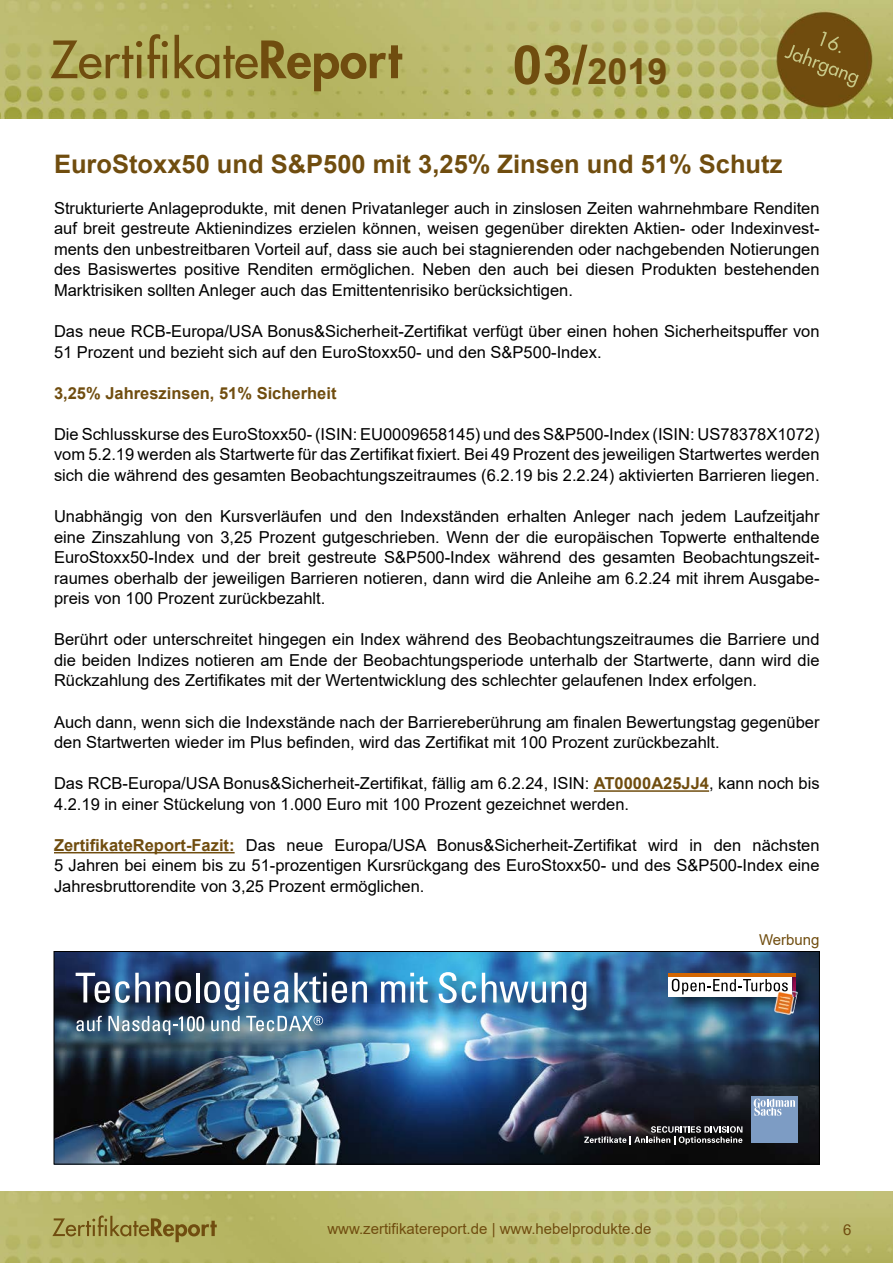
<style>
.page{position:relative;width:893px;height:1263px;background:#fff}
.page>*{position:absolute;margin:0;border:0;box-sizing:border-box;transform-origin:0 0}
.t1{font:700 36px "Arial";color:#704d0f}
.t2{font:700 25.5px "Arial";color:#704d0f}
.t3{font:16.5px/20.5px "Arial";color:#000;text-align:justify}
.t4{font:700 16.5px "Arial";color:#704d0f}
.t5{font:15px "Arial";color:#704d0f}
.s1{font-size:54px}
.s2{font-weight:700;color:#704d0f}
</style>
<div class="page">
<img style="left:0;top:1192px;width:893px;height:71px">
<img style="left:0;top:0;width:893px;height:119px">
<hr style="left:594px;top:790px;width:115px;height:2px;background:#704d0f">
<hr style="left:54px;top:852px;width:181px;height:1px;background:#704d0f">
<img style="left:56px;top:953px;width:762px;height:209px">
<img style="left:66px;top:953px;width:560px;height:97px">
<svg style="left:76px;top:973px;width:115px;height:30px"></svg>
<hr style="left:196px;top:973px;width:3px;height:29px;background:#fff">
<svg style="left:204px;top:981px;width:35px;height:24px"></svg>
<svg style="left:245px;top:973px;width:122px;height:30px"></svg>
<svg style="left:381px;top:973px;width:47px;height:30px"></svg>
<svg style="left:439px;top:972px;width:37px;height:31px"></svg>
<svg style="left:482px;top:973px;width:104px;height:37px"></svg>
<img style="left:68px;top:1005px;width:360px;height:52px">
<img style="left:225px;top:1005px;width:14px;height:5px">
<svg style="left:76px;top:1016px;width:26px;height:15px"></svg>
<svg style="left:108px;top:1016px;width:96px;height:19px;background:#738c9d"></svg>
<svg style="left:211px;top:1016px;width:29px;height:15px"></svg>
<svg style="left:246px;top:1016px;width:77px;height:15px"></svg>
<div style="left:751px;top:1096px;width:47px;height:47px;background:#7d9cc4"></div>
<svg style="left:754px;top:1099px;width:41px;height:17px"></svg>
<svg style="left:584px;top:1126px;width:158px;height:19px;background:#504d4f"></svg>
<img style="left:661px;top:965px;width:157px;height:54px">
<img style="left:792px;top:976px;width:4px;height:3px">
<div style="left:668px;top:976px;width:124px;height:21px;background:#fff"></div>
<hr style="left:668px;top:973px;width:128px;height:3px;background:#d36602">
<img style="left:773px;top:992px;width:25px;height:24px">
<svg style="left:672px;top:979px;width:124px;height:18px"></svg>
<div style="left:54px;top:951px;width:766px;height:213px;border:1px solid #000"></div>
<h1 class="t1" style="left:512px;top:46px;width:157px"><span class="s1">03/</span>2019</h1>
<h2 class="t2" style="left:54px;top:146px;width:730px">EuroStoxx50 und S&amp;P500 mit 3,25% Zinsen und 51% Schutz</h2>
<p class="t3" style="left:54px;top:198px;width:767px">Strukturierte Anlageprodukte, mit denen Privatanleger auch in zinslosen Zeiten wahrnehmbare Renditen auf breit gestreute Aktienindizes erzielen können, weisen gegenüber direkten Aktien- oder Indexinvest&shy;ments den unbestreitbaren Vorteil auf, dass sie auch bei stagnierenden oder nachgebenden Notierungen des Basiswertes positive Renditen ermöglichen. Neben den auch bei diesen Produkten bestehenden Marktrisiken sollten Anleger auch das Emittentenrisiko berücksichtigen.</p>
<p class="t3" style="left:54px;top:321px;width:767px">Das neue RCB-Europa/USA Bonus&amp;Sicherheit-Zertifikat verfügt über einen hohen Sicherheitspuffer von<br>51 Prozent und bezieht sich auf den EuroStoxx50- und den S&amp;P500-Index.</p>
<p class="t4" style="left:54px;top:381px;width:284px">3,25% Jahreszinsen, 51% Sicherheit</p>
<p class="t3" style="left:54px;top:424px;width:767px">Die Schlusskurse des EuroStoxx50- (ISIN: EU0009658145) und des S&amp;P500-Index (ISIN: US78378X1072) vom 5.2.19 werden als Startwerte für das Zertifikat fixiert. Bei 49 Prozent des jeweiligen Startwertes werden sich die während des gesamten Beobachtungszeitraumes (6.2.19 bis 2.2.24) aktivierten Barrieren liegen.</p>
<p class="t3" style="left:54px;top:506px;width:767px">Unabhängig von den Kursverläufen und den Indexständen erhalten Anleger nach jedem Laufzeitjahr eine Zinszahlung von 3,25 Prozent gutgeschrieben. Wenn der die europäischen Topwerte enthaltende EuroStoxx50-Index und der breit gestreute S&amp;P500-Index während des gesamten Beobachtungszeit&shy;raumes oberhalb der jeweiligen Barrieren notieren, dann wird die Anleihe am 6.2.24 mit ihrem Ausgabe&shy;preis von 100 Prozent zurückbezahlt.</p>
<p class="t3" style="left:54px;top:629px;width:767px">Berührt oder unterschreitet hingegen ein Index während des Beobachtungszeitraumes die Barriere und die beiden Indizes notieren am Ende der Beobachtungsperiode unterhalb der Startwerte, dann wird die Rückzahlung des Zertifikates mit der Wertentwicklung des schlechter gelaufenen Index erfolgen.</p>
<p class="t3" style="left:54px;top:711px;width:767px">Auch dann, wenn sich die Indexstände nach der Barriereberührung am finalen Bewertungstag gegenüber den Startwerten wieder im Plus befinden, wird das Zertifikat mit 100 Prozent zurückbezahlt.</p>
<p class="t3" style="left:54px;top:773px;width:767px">Das RCB-Europa/USA Bonus&amp;Sicherheit-Zertifikat, fällig am 6.2.24, ISIN: <span class="s2">AT0000A25JJ4</span>, kann noch bis<br>4.2.19 in einer Stückelung von 1.000 Euro mit 100 Prozent gezeichnet werden.</p>
<p class="t3" style="left:54px;top:835px;width:767px"><span class="s2">ZertifikateReport-Fazit:</span> Das neue Europa/USA Bonus&amp;Sicherheit-Zertifikat wird in den nächsten 5 Jahren bei einem bis zu 51-prozentigen Kursrückgang des EuroStoxx50- und des S&amp;P500-Index eine Jahresbruttorendite von 3,25 Prozent ermöglichen.</p>
<p class="t5" style="left:759px;top:930px;width:62px">Werbung</p>
<p class="t5" style="left:327px;top:1218px;width:326px">www.zertifikatereport.de | www.hebelprodukte.de</p>
<p class="t5" style="left:843px;top:1219px;width:10px">6</p>
</div>
